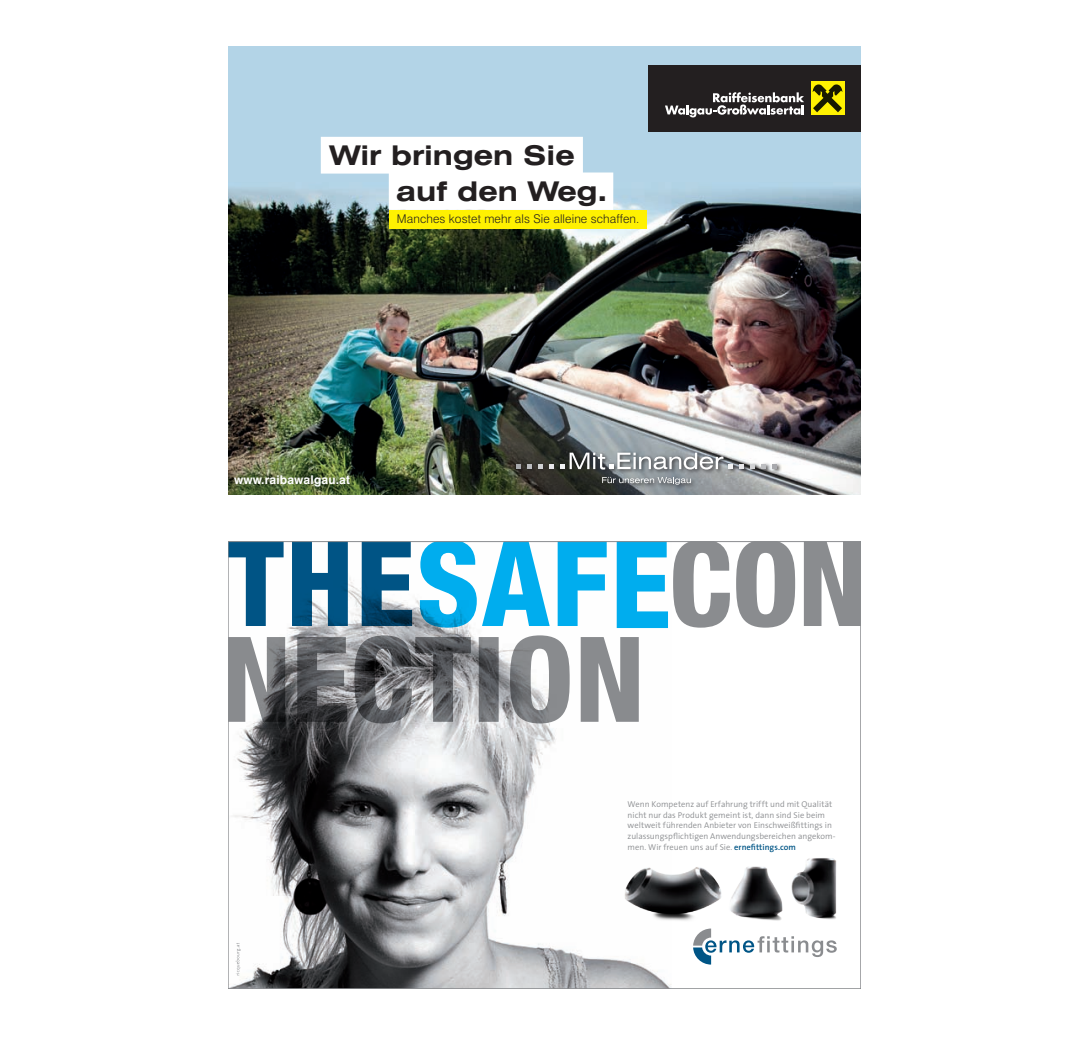
<style>
.page{position:relative;width:1092px;height:1042px;background:#fff}
.page>*{position:absolute;margin:0;border:0;box-sizing:border-box;transform-origin:0 0}
.t1{font:700 expanded 27.12px/36.2px "Swiss 721 BT";color:#231f20}
.t2{font:300 12.08px "Swiss 721 BT";letter-spacing:.01em;color:#231f20}
.t3{font:700 12.08px "Swiss 721 BT";letter-spacing:.01em;color:#fff}
.t4{font:300 8.58px/10.7px "The Sans";color:#8a8c8f}
.s1{font-weight:600;color:#005586}
</style>
<div class="page">
<div style="left:228px;top:47px;width:632px;height:448px;background:#b3d4e7"></div>
<img style="left:228px;top:183px;width:632px;height:311px">
<svg style="left:321px;top:137px;width:292px;height:73px;background:#f1f6f9"></svg>
<div style="left:389px;top:210px;width:257px;height:18px;background:#fff101"></div>
<div style="left:514px;top:451px;width:268px;height:38px;background:#231f20;opacity:.75"></div>
<svg style="left:548px;top:464px;width:5px;height:5px"></svg>
<svg style="left:537px;top:464px;width:5px;height:5px"></svg>
<svg style="left:526px;top:464px;width:5px;height:5px"></svg>
<svg style="left:515px;top:464px;width:5px;height:5px"></svg>
<svg style="left:772px;top:464px;width:5px;height:5px"></svg>
<svg style="left:761px;top:464px;width:5px;height:5px"></svg>
<svg style="left:750px;top:464px;width:5px;height:5px"></svg>
<svg style="left:739px;top:464px;width:5px;height:5px"></svg>
<svg style="left:559px;top:453px;width:174px;height:16px;background:#9a9ea0"></svg>
<svg style="left:602px;top:477px;width:89px;height:8px"></svg>
<div style="left:648px;top:65px;width:212px;height:67px;background:#231f20"></div>
<div style="left:810px;top:82px;width:34px;height:33px;background:#fff101"></div>
<svg style="left:812px;top:84px;width:30px;height:28px"></svg>
<svg style="left:665px;top:92px;width:139px;height:25px"></svg>
<img style="left:231px;top:543px;width:440px;height:444px">
<svg style="left:354px;top:635px;width:284px;height:88px;background:#929396"></svg>
<svg style="left:230px;top:635px;width:117px;height:88px;background:#7c7e80"></svg>
<svg style="left:616px;top:543px;width:242px;height:85px"></svg>
<svg style="left:420px;top:543px;width:186px;height:85px"></svg>
<svg style="left:230px;top:543px;width:182px;height:83px"></svg>
<svg style="left:693px;top:928px;width:143px;height:36px"></svg>
<img style="left:619px;top:850px;width:218px;height:78px">
<svg style="left:235px;top:943px;width:5px;height:32px"></svg>
<p class="t1" style="left:396px;top:137px;width:213px;text-indent:-66px">Wir bringen Sie auf den Weg.</p>
<p class="t2" style="left:397px;top:212px;width:244px">Manches kostet mehr als Sie alleine schaffen.</p>
<p class="t3" style="left:234px;top:472px;width:117px">www.raibawalgau.at</p>
<p class="t4" style="left:627px;top:799px;width:209px">Wenn Kompetenz auf Erfahrung trifft und mit Qualität nicht nur das Produkt gemeint ist, dann sind Sie beim weltweit führenden Anbieter von Einschweißfittings in zulassungspflichtigen Anwendungsbereichen angekom&shy;men. Wir freuen uns auf Sie. <span class="s1">ernefittings.com</span></p>
</div>
